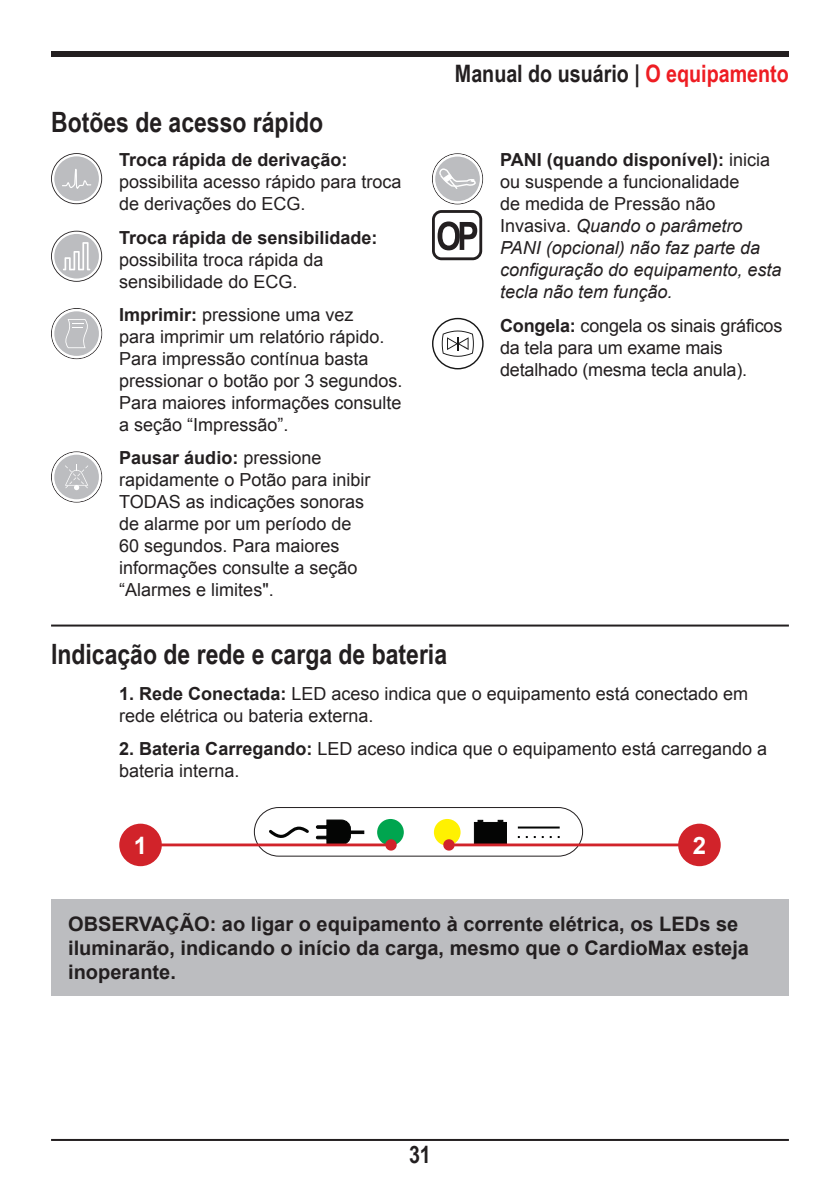
<style>
.page{position:relative;width:840px;height:1191px;background:#fff}
.page>*{position:absolute;margin:0;border:0;box-sizing:border-box;transform-origin:0 0}
.Sub_titulo{font:700 28px "Arial Narrow";color:#231f20}
.t1{font:700 24px "Arial Narrow";color:#231f20}
.Numero_bullet{font:700 24px "Arial";color:#fff}
.Box_Atenção{font:700 20px/24px "Arial";color:#231f20}
.texto_padrao{font:18px/22px "Arial";color:#231f20}
.texto_padrao-2{font:italic 18px/22px "Arial";color:#231f20}
.s1{font-weight:700}
.s2{color:#ee1d23}
.s3{font-weight:700;font-style:normal}
.s4{font-style:normal}
</style>
<div class="page">
<div style="left:51px;top:51px;width:737px;height:6px;background:#231f20"></div>
<hr style="left:51px;top:1139px;width:737px;height:2px;background:#231f20">
<hr style="left:51px;top:624px;width:737px;height:2px;background:#231f20">
<svg style="left:52px;top:154px;width:49px;height:49px"></svg>
<svg style="left:52px;top:231px;width:49px;height:50px"></svg>
<svg style="left:52px;top:309px;width:49px;height:49px"></svg>
<svg style="left:52px;top:452px;width:49px;height:49px"></svg>
<svg style="left:432px;top:154px;width:50px;height:49px"></svg>
<svg style="left:432px;top:210px;width:50px;height:50px"></svg>
<div style="left:432px;top:318px;width:51px;height:51px;border:1px solid #171717;border-radius:50%"></div>
<svg style="left:441px;top:330px;width:32px;height:27px"></svg>
<div style="left:254px;top:807px;width:328px;height:49px;border:1px solid #231f20;border-radius:24px"></div>
<div style="left:377px;top:819px;width:26px;height:26px;background:#00a54f;border-radius:50%"></div>
<div style="left:433px;top:819px;width:27px;height:26px;background:#fff101;border-radius:50%"></div>
<svg style="left:119px;top:819px;width:277px;height:47px"></svg>
<svg style="left:443px;top:820px;width:277px;height:46px"></svg>
<div style="left:51px;top:899px;width:737px;height:97px;background:#bcbdc0"></div>
<p class="Sub_titulo" style="left:51px;top:101px;width:273px">Botões de acesso rápido</p>
<p class="texto_padrao" style="left:119px;top:149px;width:284px"><span class="s1">Troca rápida de derivação: </span>possibilita acesso rápido para troca de derivações do ECG.</p>
<p class="texto_padrao" style="left:119px;top:226px;width:260px"><span class="s1">Troca rápida de sensibilidade: </span>possibilita troca rápida da sensibilidade do ECG.</p>
<p class="texto_padrao" style="left:119px;top:304px;width:285px"><span class="s1">Imprimir:</span> pressione uma vez<br>para imprimir um relatório rápido.<br>Para impressão contínua basta pressionar o botão por 3 segundos.<br>Para maiores informações consulte a seção “Impressão”.</p>
<p class="texto_padrao" style="left:119px;top:447px;width:253px"><span class="s1">Pausar áudio:</span> pressione rapidamente o Potão para inibir<br>TODAS as indicações sonoras de alarme por um período de<br>60 segundos. Para maiores informações consulte a seção “Alarmes e limites".</p>
<h2 class="t1" style="left:454px;top:55px;width:335px">Manual do usuário | <span class="s2">O equipamento</span></h2>
<p class="texto_padrao-2" style="left:500px;top:149px;width:283px"><span class="s3">PANI (quando disponível):</span> <span class="s4">inicia ou suspende a funcionalidade<br>de medida de Pressão não<br>Invasiva.</span> Quando o parâmetro<br>PANI (opcional) não faz parte da configuração do equipamento, esta tecla não tem função.</p>
<p class="texto_padrao" style="left:500px;top:314px;width:283px"><span class="s1">Congela:</span> congela os sinais gráficos da tela para um exame mais detalhado (mesma tecla anula).</p>
<p class="Sub_titulo" style="left:51px;top:632px;width:397px">Indicação de rede e carga de bateria</p>
<p class="texto_padrao" style="left:119px;top:682px;width:630px"><span class="s1">1. Rede Conectada:</span> LED aceso indica que o equipamento está conectado em rede elétrica ou bateria externa.</p>
<p class="texto_padrao" style="left:119px;top:738px;width:649px"><span class="s1">2. Bateria Carregando:</span> LED aceso indica que o equipamento está carregando a bateria interna.</p>
<p class="Numero_bullet" style="left:134px;top:829px;width:15px">1</p>
<p class="Numero_bullet" style="left:692px;top:829px;width:15px">2</p>
<p class="Box_Atenção" style="left:68px;top:912px;width:682px">OBSERVAÇÃO: ao ligar o equipamento à corrente elétrica, os LEDs se iluminarão, indicando o início da carga, mesmo que o CardioMax esteja inoperante.</p>
<h2 class="t1" style="left:409px;top:1136px;width:23px">31</h2>
</div>
